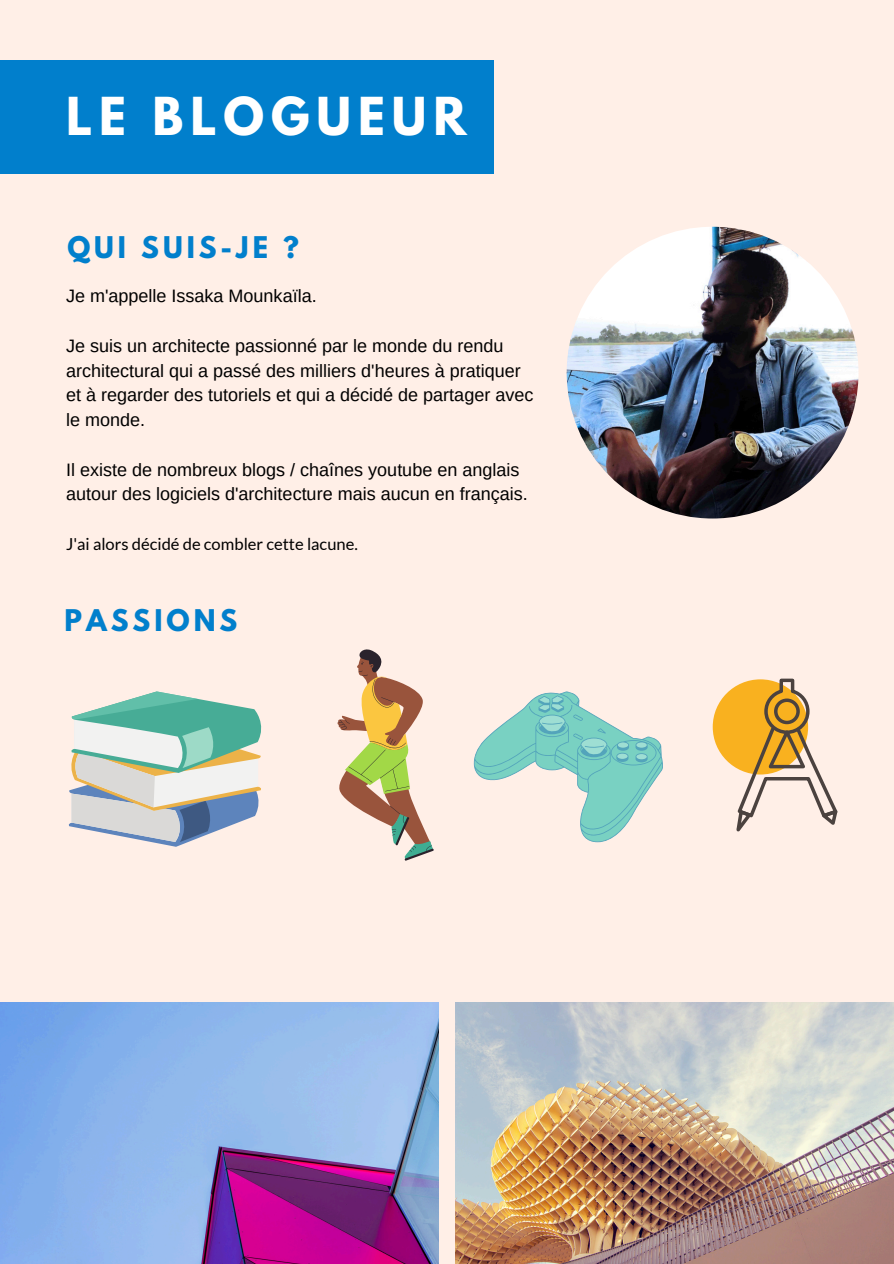
<style>
.page{position:relative;width:894px;height:1264px;background:#fff}
.page>*{position:absolute;margin:0;border:0;box-sizing:border-box;transform-origin:0 0}
.t1{font:700 46.35px "League Spartan";letter-spacing:.15em;color:#fff}
.t2{font:700 26.4px "League Spartan";letter-spacing:.15em;color:#017fcc}
.t3{font:18px/24.8px "Arimo";color:#000}
.t4{font:16.5px "Lato";color:#000}
</style>
<div class="page">
<div style="left:0;top:0;width:893px;height:1263px;background:#ffefe7"></div>
<div style="left:0;top:61px;width:493px;height:112px;background:#017fcc"></div>
<img style="left:566px;top:227px;width:292px;height:291px;border-radius:50%">
<svg style="left:69px;top:691px;width:192px;height:155px"></svg>
<svg style="left:337px;top:649px;width:96px;height:211px"></svg>
<svg style="left:473px;top:691px;width:189px;height:152px"></svg>
<div style="left:712px;top:679px;width:95px;height:95px;background:#f9b11f;border-radius:50%"></div>
<svg style="left:732px;top:678px;width:105px;height:153px"></svg>
<img style="left:0;top:1002px;width:438px;height:261px">
<img style="left:455px;top:1002px;width:438px;height:261px">
<p class="t1" style="left:66px;top:93px;width:402px">LE BLOGUEUR</p>
<h1 class="t2" style="left:67px;top:234px;width:233px">QUI SUIS-JE ?</h1>
<h2 class="t3" style="left:66px;top:284px;width:252px">Je m'appelle Issaka Mounkaïla.</h2>
<p class="t3" style="left:66px;top:333px;width:468px">Je suis un architecte passionné par le monde du rendu architectural qui a passé des milliers d'heures à pratiquer et à regarder des tutoriels et qui a décidé de partager avec le monde.</p>
<p class="t3" style="left:66px;top:457px;width:463px">Il existe de nombreux blogs / chaînes youtube en anglais autour des logiciels d'architecture mais aucun en français.</p>
<p class="t4" style="left:66px;top:533px;width:293px">J'ai alors décidé de combler cette lacune.</p>
<p class="t2" style="left:64px;top:607px;width:174px">PASSIONS</p>
</div>
